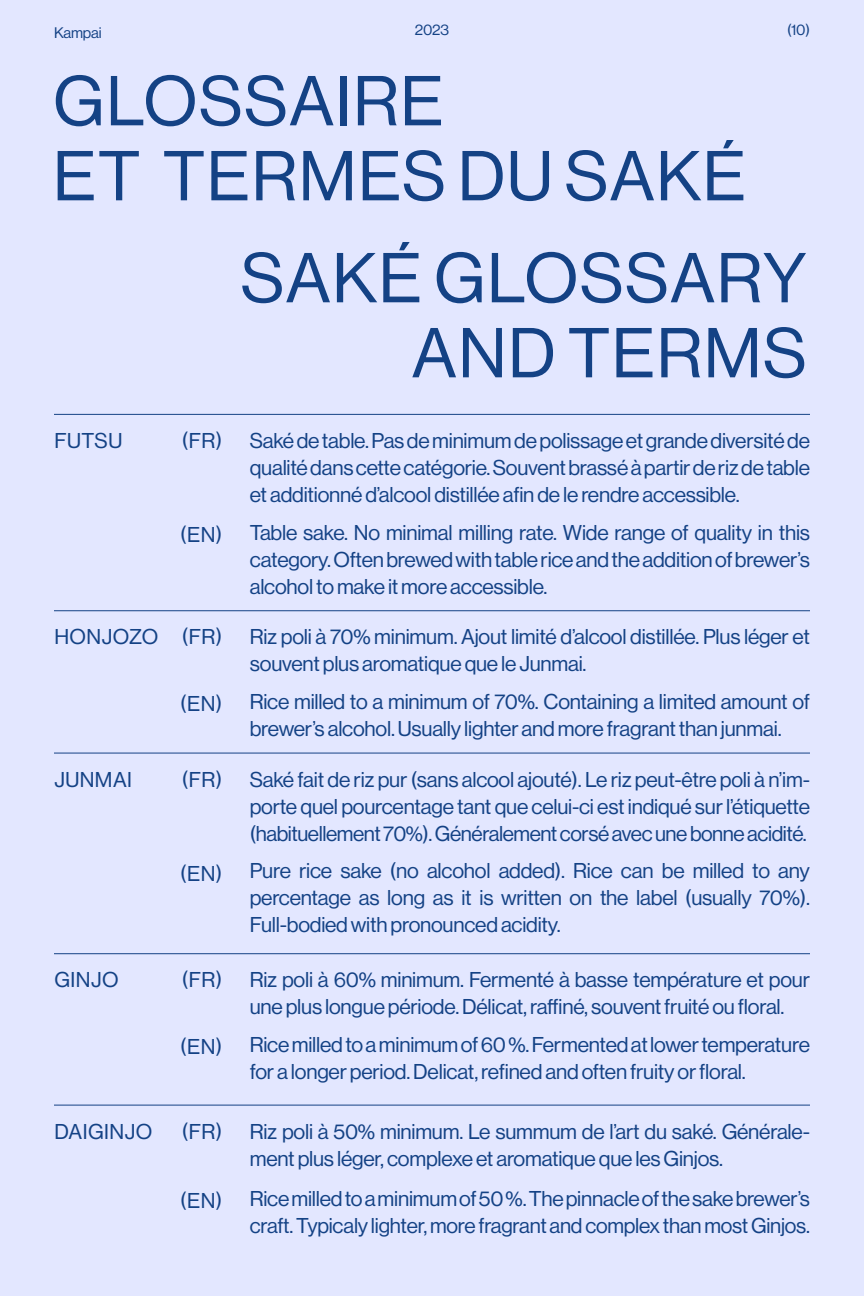
<style>
.page{position:relative;width:864px;height:1296px;background:#e3e7ff}
.page>*{position:absolute;margin:0;border:0;box-sizing:border-box;transform-origin:0 0}
.t1{font:69px/75px "Neue Haas Display";letter-spacing:.02em;color:#144285}
.t2{font:21px/27px "Neue Haas Display";letter-spacing:-.01em;color:#144285}
.t3{font:21px "Neue Haas Display";letter-spacing:.02em;color:#144285}
.t4{font:15px "Neue Haas Display";letter-spacing:-.01em;color:#144285}
</style>
<div class="page">
<hr style="left:54px;top:414px;width:756px;height:1px;background:#144285">
<hr style="left:54px;top:610px;width:756px;height:1px;background:#144285">
<hr style="left:54px;top:753px;width:756px;height:1px;background:#144285">
<hr style="left:54px;top:953px;width:756px;height:1px;background:#144285">
<hr style="left:54px;top:1105px;width:756px;height:1px;background:#144285">
<p class="t4" style="left:54px;top:24px;width:49px">Kampai</p>
<p class="t4" style="left:415px;top:21px;width:36px">2023</p>
<p class="t4" style="left:787px;top:21px;width:24px">(10)</p>
<h1 class="t1" style="left:53px;top:64px;width:695px">GLOSSAIRE<br>ET TERMES DU SAKÉ</h1>
<h1 class="t1" style="left:241px;top:241px;width:568px;text-align:right">SAKÉ GLOSSARY<br>AND TERMS</h1>
<p class="t2" style="left:54px;top:427px;width:70px">FUTSU</p>
<p class="t2" style="left:182px;top:427px;width:42px">(FR)</p>
<p class="t2" style="left:180px;top:521px;width:44px">(EN)</p>
<p class="t3" style="left:54px;top:625px;width:106px">HONJOZO</p>
<p class="t2" style="left:54px;top:766px;width:79px">JUNMAI</p>
<p class="t2" style="left:182px;top:624px;width:42px">(FR)</p>
<p class="t2" style="left:180px;top:690px;width:44px">(EN)</p>
<p class="t2" style="left:182px;top:766px;width:42px">(FR)</p>
<p class="t2" style="left:180px;top:860px;width:44px">(EN)</p>
<p class="t2" style="left:54px;top:967px;width:66px">GINJO</p>
<p class="t2" style="left:182px;top:967px;width:42px">(FR)</p>
<p class="t2" style="left:180px;top:1033px;width:44px">(EN)</p>
<p class="t2" style="left:250px;top:427px;width:562px;text-align:justify">Saké de table. Pas de minimum de polissage et grande diversité de qualité dans cette catégorie. Souvent brassé à partir de riz de table et additionné d’alcool distillée afin de le rendre accessible.</p>
<p class="t2" style="left:250px;top:519px;width:562px;text-align:justify">Table sake. No minimal milling rate. Wide range of quality in this category. Often brewed with table rice and the addition of brewer’s alcohol to make it more accessible.</p>
<p class="t2" style="left:250px;top:624px;width:562px">Riz poli à 70% minimum. Ajout limité d’alcool distillée. Plus léger et souvent plus aromatique que le Junmai.</p>
<p class="t2" style="left:250px;top:688px;width:562px">Rice milled to a minimum of 70%. Containing a limited amount of brewer’s alcohol. Usually lighter and more fragrant than junmai.</p>
<p class="t2" style="left:250px;top:766px;width:562px;text-align:justify">Saké fait de riz pur (sans alcool ajouté). Le riz peut-être poli à n’im&shy;porte quel pourcentage tant que celui-ci est indiqué sur l’étiquette (habituellement 70%). Généralement corsé avec une bonne acidité.</p>
<p class="t2" style="left:250px;top:858px;width:562px;text-align:justify">Pure rice sake (no alcohol added). Rice can be milled to any percentage as long as it is written on the label (usually 70%).<br>Full-bodied with pronounced acidity.</p>
<p class="t2" style="left:250px;top:967px;width:562px">Riz poli à 60% minimum. Fermenté à basse température et pour une plus longue période. Délicat, raffiné, souvent fruité ou floral.</p>
<p class="t2" style="left:250px;top:1031px;width:562px">Rice milled to a minimum of 60 %. Fermented at lower temperature for a longer period. Delicat, refined and often fruity or floral.</p>
<p class="t3" style="left:54px;top:1119px;width:99px">DAIGINJO</p>
<p class="t2" style="left:182px;top:1118px;width:42px">(FR)</p>
<p class="t2" style="left:180px;top:1188px;width:44px">(EN)</p>
<p class="t2" style="left:250px;top:1118px;width:562px">Riz poli à 50% minimum. Le summum de l’art du saké. Générale&shy;ment plus léger, complexe et aromatique que les Ginjos.</p>
<p class="t2" style="left:250px;top:1185px;width:562px">Rice milled to a minimum of 50 %. The pinnacle of the sake brewer’s craft. Typicaly lighter, more fragrant and complex than most Ginjos.</p>
</div>
